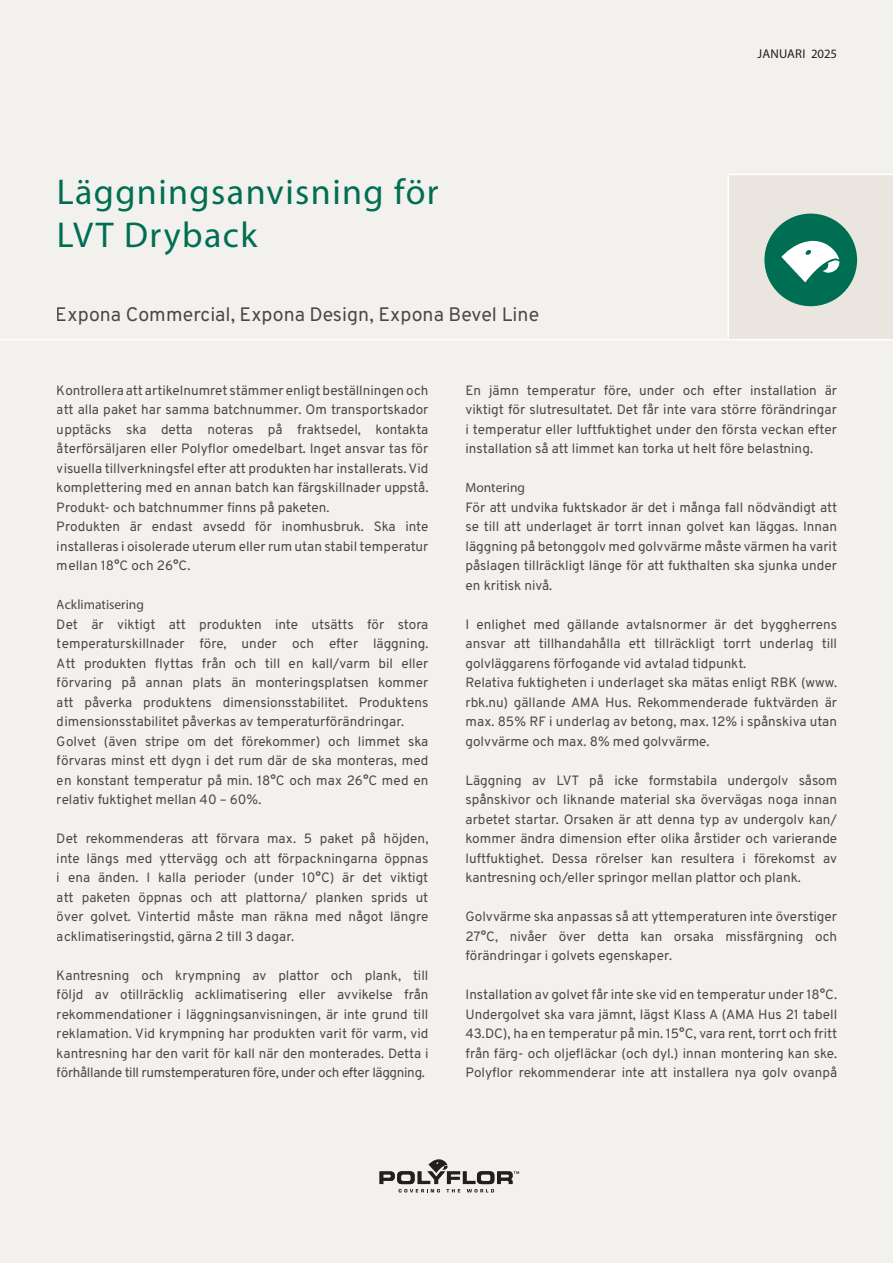
<style>
.page{position:relative;width:893px;height:1263px;background:#f3f1ee}
.page>*{position:absolute;margin:0;border:0;box-sizing:border-box;transform-origin:0 0}
.Heading_front{font:36px "Myriad Pro";letter-spacing:.04em;color:#006e53}
.t1{font:19.5px "Overpass";color:#231f20}
.t2{font:13.5px/19.5px "Overpass";color:#231f20;text-align:justify}
.t3{font:13.5px "Myriad Pro";color:#231f20}
.t4{font:12.75px "Myriad Pro";letter-spacing:.02em;color:#231f20}
</style>
<div class="page">
<div style="left:728px;top:174px;width:165px;height:165px;background:#eae6df"></div>
<svg style="left:379px;top:1159px;width:140px;height:33px"></svg>
<div style="left:764px;top:214px;width:93px;height:92px;background:#006e53;border-radius:50%"></div>
<svg style="left:781px;top:241px;width:58px;height:41px"></svg>
<hr style="left:727px;top:174px;width:2px;height:166px;background:#fff">
<hr style="left:0;top:339px;width:893px;height:1px;background:#fff">
<hr style="left:728px;top:174px;width:165px;height:1px;background:#fff">
<p class="Heading_front" style="left:57px;top:170px;width:383px">Läggningsanvisning för</p>
<p class="Heading_front" style="left:57px;top:213px;width:202px">LVT Dryback</p>
<h2 class="t1" style="left:56px;top:298px;width:485px">Expona Commercial, Expona Design, Expona Bevel Line</h2>
<p class="t4" style="left:757px;top:46px;width:81px">JANUARI 2025</p>
<p class="t2" style="left:57px;top:380px;width:373px;text-align:left">Kontrollera att artikelnumret stämmer enligt beställningen och att alla paket har samma batchnummer. Om transportskador upptäcks ska detta noteras på fraktsedel, kontakta återförsäljaren eller Polyflor omedelbart. Inget ansvar tas för visuella tillverkningsfel efter att produkten har installerats. Vid komplettering med en annan batch kan färgskillnader uppstå.<br>Produkt- och batchnummer finns på paketen.<br>Produkten är endast avsedd för inomhusbruk. Ska inte installeras i oisolerade uterum eller rum utan stabil temperatur mellan 18°C och 26°C.</p>
<p class="t3" style="left:57px;top:596px;width:89px">Acklimatisering</p>
<p class="t2" style="left:57px;top:614px;width:373px;text-align:left">Det är viktigt att produkten inte utsätts för stora temperaturskillnader före, under och efter läggning.<br>Att produkten flyttas från och till en kall/varm bil eller förvaring på annan plats än monteringsplatsen kommer att påverka produktens dimensionsstabilitet. Produktens dimensionsstabilitet påverkas av temperaturförändringar.<br>Golvet (även stripe om det förekommer) och limmet ska förvaras minst ett dygn i det rum där de ska monteras, med en konstant temperatur på min. 18°C och max 26°C med en relativ fuktighet mellan 40 – 60%.</p>
<p class="t2" style="left:57px;top:828px;width:373px">Det rekommenderas att förvara max. 5 paket på höjden, inte längs med yttervägg och att förpackningarna öppnas i ena änden. I kalla perioder (under 10°C) är det viktigt att paketen öppnas och att plattorna/ planken sprids ut över golvet. Vintertid måste man räkna med något längre acklimatiseringstid, gärna 2 till 3 dagar.</p>
<p class="t2" style="left:57px;top:965px;width:373px">Kantresning och krympning av plattor och plank, till följd av otillräcklig acklimatisering eller avvikelse från rekommendationer i läggningsanvisningen, är inte grund till reklamation. Vid krympning har produkten varit för varm, vid kantresning har den varit för kall när den monterades. Detta i förhållande till rumstemperaturen före, under och efter läggning.</p>
<p class="t2" style="left:465px;top:380px;width:373px">En jämn temperatur före, under och efter installation är viktigt för slutresultatet. Det får inte vara större förändringar i temperatur eller luftfuktighet under den första veckan efter installation så att limmet kan torka ut helt före belastning.</p>
<p class="t3" style="left:465px;top:479px;width:61px">Montering</p>
<p class="t2" style="left:465px;top:497px;width:373px">För att undvika fuktskador är det i många fall nödvändigt att se till att underlaget är torrt innan golvet kan läggas. Innan läggning på betonggolv med golvvärme måste värmen ha varit påslagen tillräckligt länge för att fukthalten ska sjunka under en kritisk nivå.</p>
<p class="t2" style="left:465px;top:614px;width:373px;text-align:left">I enlighet med gällande avtalsnormer är det byggherrens ansvar att tillhandahålla ett tillräckligt torrt underlag till golvläggarens förfogande vid avtalad tidpunkt.<br>Relativa fuktigheten i underlaget ska mätas enligt RBK (www. rbk.nu) gällande AMA Hus. Rekommenderade fuktvärden är max. 85% RF i underlag av betong, max. 12% i spånskiva utan golvvärme och max. 8% med golvvärme.</p>
<p class="t2" style="left:465px;top:770px;width:373px">Läggning av LVT på icke formstabila undergolv såsom spånskivor och liknande material ska övervägas noga innan arbetet startar. Orsaken är att denna typ av undergolv kan/ kommer ändra dimension efter olika årstider och varierande luftfuktighet. Dessa rörelser kan resultera i förekomst av kantresning och/eller springor mellan plattor och plank.</p>
<p class="t2" style="left:465px;top:906px;width:373px">Golvvärme ska anpassas så att yttemperaturen inte överstiger 27°C, nivåer över detta kan orsaka missfärgning och förändringar i golvets egenskaper.</p>
<p class="t2" style="left:465px;top:984px;width:373px">Installation av golvet får inte ske vid en temperatur under 18°C.<br>Undergolvet ska vara jämnt, lägst Klass A (AMA Hus 21 tabell 43.DC), ha en temperatur på min. 15°C, vara rent, torrt och fritt från färg- och oljefläckar (och dyl.) innan montering kan ske.<br>Polyflor rekommenderar inte att installera nya golv ovanpå</p>
</div>
